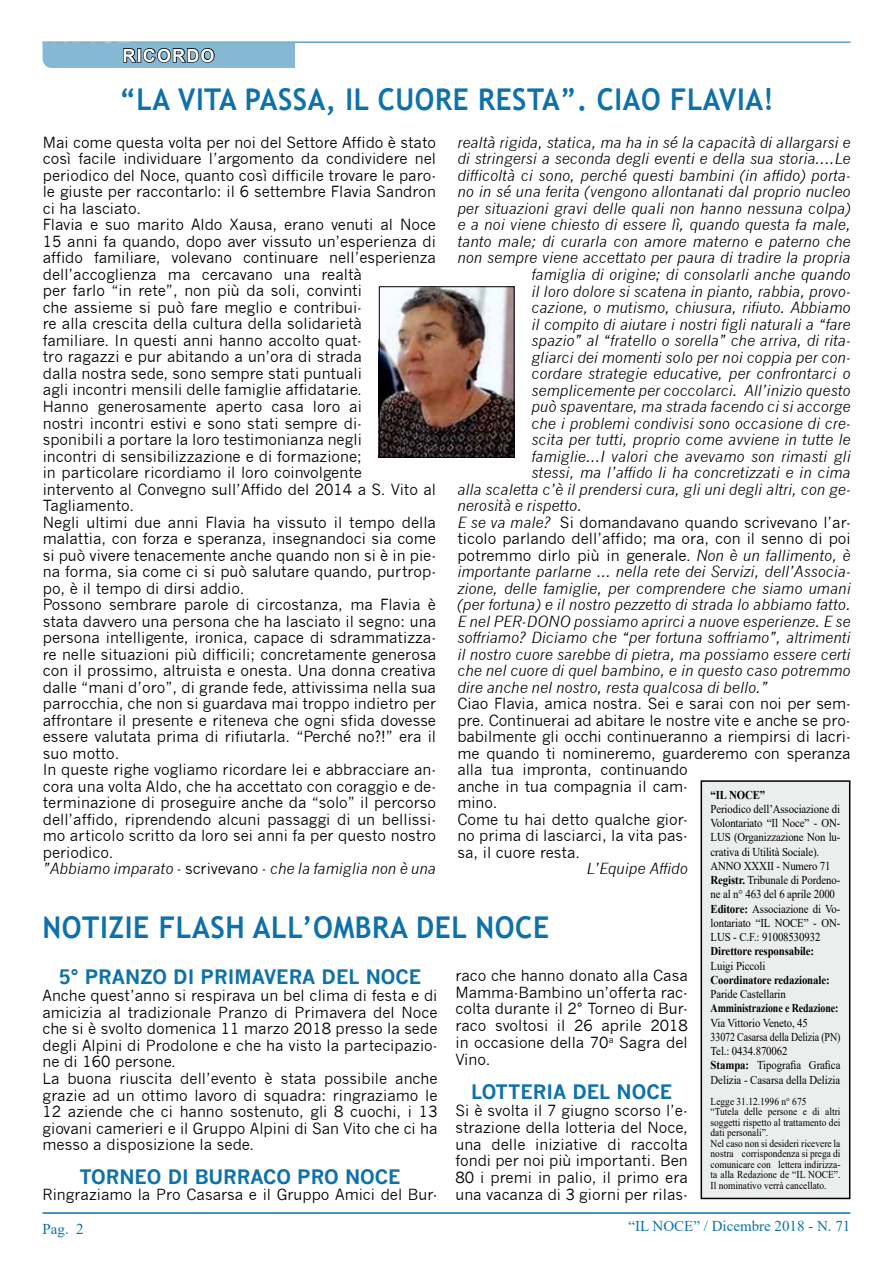
<style>
.page{position:relative;width:893px;height:1263px;background:#fff}
.page>*{position:absolute;margin:0;border:0;box-sizing:border-box;transform-origin:0 0}
.t1{font:700 30px "Trebuchet MS";letter-spacing:.02em;color:#0e71aa;scale:.93 1}
.t2{font:700 30px "Trebuchet MS";letter-spacing:.02em;color:#0e71aa;scale:.94 1}
.t3{font:700 19.5px "News Gothic";color:#0e71aa}
.t4{font:700 18px "Arial";letter-spacing:.065em;color:#fff}
.t5{font:15px/16.5px "News Gothic";color:#000}
.t6{font:italic 15px "News Gothic";color:#000}
.t7{font:15px "Times New Roman";color:#0e71aa}
.t8{font:12px/14.2px "Times New Roman";letter-spacing:-.01em;color:#000;scale:.9 1}
.t9{font:700 12px "Times New Roman";letter-spacing:-.01em;color:#000;scale:.9 1}
.t10{font:700 12px "Times New Roman";letter-spacing:-.01em;color:#000;scale:.83 1}
.t11{font:10.5px/10.5px "Times New Roman";color:#000;scale:.9 1}
.s1{font-style:italic}
.s2{font-weight:700}
</style>
<div class="page">
<hr style="left:43px;top:1212px;width:807px;height:2px;background:#0e71aa">
<hr style="left:43px;top:42px;width:807px;height:1px;background:#0e71aa">
<div style="left:701px;top:781px;width:149px;height:417px;background:#eceded"></div>
<div style="left:701px;top:780px;width:149px;height:419px;border:2px solid #000"></div>
<svg style="left:43px;top:43px;width:252px;height:25px;background:#78a4bd"></svg>
<img style="left:381px;top:288px;width:131px;height:168px">
<div style="left:379px;top:286px;width:135px;height:172px;border:1px solid #000"></div>
<p class="t4" style="left:123px;top:43px;width:94px">RICORDO</p>
<h1 class="t1" style="left:120px;top:81px;width:705px">“LA VITA PASSA, IL CUORE RESTA”. CIAO FLAVIA!</h1>
<p class="t5" style="left:43px;top:134px;width:395px">Mai come questa volta per noi del Settore Affido è stato così facile individuare l’argomento da condividere nel periodico del Noce, quanto così difficile trovare le paro&shy;le giuste per raccontarlo: il 6 settembre Flavia Sandron ci ha lasciato.<br>Flavia e suo marito Aldo Xausa, erano venuti al Noce 15 anni fa quando, dopo aver vissuto un’esperienza di affido familiare, volevano continuare nell’esperienza dell’accoglienza ma cercavano una realtà<br>per farlo “in rete”, non più da soli, convinti<br>che assieme si può fare meglio e contribui-<br>re alla crescita della cultura della solidarietà<br>familiare. In questi anni hanno accolto quat-<br>tro ragazzi e pur abitando a un’ora di strada<br>dalla nostra sede, sono sempre stati puntuali<br>agli incontri mensili delle famiglie affidatarie.<br>Hanno generosamente aperto casa loro ai<br>nostri incontri estivi e sono stati sempre di-<br>sponibili a portare la loro testimonianza negli<br>incontri di sensibilizzazione e di formazione;<br>in particolare ricordiamo il loro coinvolgente intervento al Convegno sull’Affido del 2014 a S. Vito al Tagliamento.<br>Negli ultimi due anni Flavia ha vissuto il tempo della malattia, con forza e speranza, insegnandoci sia come si può vivere tenacemente anche quando non si è in pie&shy;na forma, sia come ci si può salutare quando, purtrop&shy;po, è il tempo di dirsi addio.<br>Possono sembrare parole di circostanza, ma Flavia è stata davvero una persona che ha lasciato il segno: una persona intelligente, ironica, capace di sdrammatizza&shy;re nelle situazioni più difficili; concretamente generosa con il prossimo, altruista e onesta. Una donna creativa dalle “mani d’oro”, di grande fede, attivissima nella sua parrocchia, che non si guardava mai troppo indietro per affrontare il presente e riteneva che ogni sfida dovesse essere valutata prima di rifiutarla. “Perché no?!” era il suo motto.<br>In queste righe vogliamo ricordare lei e abbracciare an&shy;cora una volta Aldo, che ha accettato con coraggio e de&shy;terminazione di proseguire anche da “solo” il percorso dell’affido, riprendendo alcuni passaggi di un bellissi&shy;mo articolo scritto da loro sei anni fa per questo nostro periodico.<br><span class="s1">”Abbiamo imparato -</span> scrivevano <span class="s1">- che la famiglia non è una</span></p>
<p class="t6" style="left:457px;top:134px;width:395px">realtà rigida, statica, ma ha in sé la capacità di allargarsi e</p>
<p class="t6" style="left:457px;top:150px;width:395px">di stringersi a seconda degli eventi e della sua storia....Le</p>
<p class="t6" style="left:457px;top:167px;width:395px">difficoltà ci sono, perché questi bambini (in affido) porta-</p>
<p class="t6" style="left:457px;top:183px;width:395px">no in sé una ferita (vengono allontanati dal proprio nucleo</p>
<p class="t6" style="left:457px;top:200px;width:395px">per situazioni gravi delle quali non hanno nessuna colpa)</p>
<p class="t6" style="left:457px;top:216px;width:395px">e a noi viene chiesto di essere lì, quando questa fa male,</p>
<p class="t6" style="left:457px;top:233px;width:395px">tanto male; di curarla con amore materno e paterno che</p>
<p class="t6" style="left:457px;top:249px;width:395px">non sempre viene accettato per paura di tradire la propria</p>
<p class="t6" style="left:532px;top:266px;width:321px">famiglia di origine; di consolarli anche quando</p>
<p class="t6" style="left:532px;top:282px;width:321px">il loro dolore si scatena in pianto, rabbia, provo-</p>
<p class="t6" style="left:532px;top:299px;width:321px">cazione, o mutismo, chiusura, rifiuto. Abbiamo</p>
<p class="t6" style="left:532px;top:315px;width:321px">il compito di aiutare i nostri figli naturali a “fare</p>
<p class="t6" style="left:532px;top:332px;width:321px">spazio” al “fratello o sorella” che arriva, di rita-</p>
<p class="t6" style="left:532px;top:348px;width:321px">gliarci dei momenti solo per noi coppia per con-</p>
<p class="t6" style="left:532px;top:365px;width:321px">cordare strategie educative, per confrontarci o</p>
<p class="t6" style="left:532px;top:381px;width:321px">semplicemente per coccolarci. All’inizio questo</p>
<p class="t6" style="left:532px;top:398px;width:321px">può spaventare, ma strada facendo ci si accorge</p>
<p class="t6" style="left:532px;top:414px;width:321px">che i problemi condivisi sono occasione di cre-</p>
<p class="t6" style="left:532px;top:431px;width:321px">scita per tutti, proprio come avviene in tutte le</p>
<p class="t6" style="left:532px;top:447px;width:321px">famiglie…I valori che avevamo son rimasti gli</p>
<p class="t6" style="left:532px;top:464px;width:321px">stessi, ma l’affido li ha concretizzati e in cima</p>
<p class="t6" style="left:457px;top:480px;width:395px">alla scaletta c’è il prendersi cura, gli uni degli altri, con ge-</p>
<p class="t6" style="left:457px;top:497px;width:126px">nerosità e rispetto.</p>
<p class="t5" style="left:457px;top:514px;width:395px"><span class="s1">E se va male?</span> Si domandavano quando scrivevano l’ar-</p>
<p class="t5" style="left:457px;top:530px;width:395px">ticolo parlando dell’affido; ma ora, con il senno di poi</p>
<p class="t5" style="left:457px;top:547px;width:395px">potremmo dirlo più in generale. <span class="s1">Non è un fallimento, è</span></p>
<p class="t6" style="left:457px;top:563px;width:395px">importante parlarne … nella rete dei Servizi, dell’Associa-</p>
<p class="t6" style="left:457px;top:579px;width:395px">zione, delle famiglie, per comprendere che siamo umani</p>
<p class="t6" style="left:457px;top:596px;width:395px">(per fortuna) e il nostro pezzetto di strada lo abbiamo fatto.</p>
<p class="t6" style="left:457px;top:612px;width:395px">E nel PER-DONO possiamo aprirci a nuove esperienze. E se</p>
<p class="t6" style="left:457px;top:629px;width:395px">soffriamo? Diciamo che “per fortuna soffriamo”, altrimenti</p>
<p class="t6" style="left:457px;top:645px;width:395px">il nostro cuore sarebbe di pietra, ma possiamo essere certi</p>
<p class="t6" style="left:457px;top:662px;width:395px">che nel cuore di quel bambino, e in questo caso potremmo</p>
<p class="t6" style="left:457px;top:678px;width:312px">dire anche nel nostro, resta qualcosa di bello.”</p>
<p class="t5" style="left:457px;top:695px;width:395px">Ciao Flavia, amica nostra. Sei e sarai con noi per sem&shy;pre. Continuerai ad abitare le nostre vite e anche se pro&shy;babilmente gli occhi continueranno a riempirsi di lacri&shy;me quando ti nomineremo, guarderemo con speranza alla tua impronta, continuando<br>anche in tua compagnia il cam-<br>mino.<br>Come tu hai detto qualche gior-<br>no prima di lasciarci, la vita pas-<br>sa, il cuore resta.</p>
<p class="t6" style="left:586px;top:860px;width:103px">L’Equipe Affido</p>
<p class="t9" style="left:711px;top:786px;width:62px">“IL NOCE”</p>
<p class="t8" style="left:711px;top:801px;width:146px">Periodico dell’Associazione di<br>Volontariato “Il Noce” - ON-<br>LUS (Organizzazione Non lu&shy;crativa di Utilità Sociale).<br>ANNO XXXII - Numero 71<br><span class="s2">Registr.</span> Tribunale di Pordeno&shy;ne al n° 463 del 6 aprile 2000<br><span class="s2">Editore:</span> Associazione di Vo&shy;lontariato “IL NOCE” - ON-<br>LUS - C.F.: 91008530932</p>
<p class="t9" style="left:711px;top:943px;width:117px">Direttore responsabile:</p>
<p class="t8" style="left:711px;top:958px;width:62px">Luigi Piccoli</p>
<p class="t9" style="left:711px;top:971px;width:134px">Coordinatore redazionale:</p>
<p class="t8" style="left:711px;top:986px;width:85px">Paride Castellarin</p>
<p class="t10" style="left:711px;top:1000px;width:156px">Amministrazione e Redazione:</p>
<p class="t8" style="left:711px;top:1015px;width:146px">Via Vittorio Veneto, 45<br>33072 Casarsa della Delizia (PN)<br>Tel.: 0434.870062<br><span class="s2">Stampa:</span> Tipografia Grafica<br>Delizia - Casarsa della Delizia</p>
<p class="t11" style="left:711px;top:1095px;width:146px">Legge 31.12.1996 n° 675<br>“Tutela delle persone e di altri soggetti rispetto al trattamento dei dati personali”.<br>Nel caso non si desideri ricevere la nostra corrispondenza si prega di comunicare con lettera indirizza&shy;ta alla Redazione de “IL NOCE”.<br>Il nominativo verrà cancellato.</p>
<h1 class="t2" style="left:43px;top:908px;width:416px">NOTIZIE FLASH ALL’OMBRA DEL</h1>
<h1 class="t2" style="left:475px;top:908px;width:41px">NOCE</h1>
<h2 class="t3" style="left:59px;top:965px;width:364px">5° PRANZO DI PRIMAVERA DEL NOCE</h2>
<p class="t5" style="left:43px;top:987px;width:396px">Anche quest’anno si respirava un bel clima di festa e di amicizia al tradizionale Pranzo di Primavera del Noce che si è svolto domenica 11 marzo 2018 presso la sede degli Alpini di Prodolone e che ha visto la partecipazio&shy;ne di 160 persone.<br>La buona riuscita dell’evento è stata possibile anche grazie ad un ottimo lavoro di squadra: ringraziamo le 12 aziende che ci hanno sostenuto, gli 8 cuochi, i 13 giovani camerieri e il Gruppo Alpini di San Vito che ci ha messo a disposizione la sede.</p>
<h2 class="t3" style="left:79px;top:1164px;width:323px">TORNEO DI BURRACO PRO NOCE</h2>
<p class="t5" style="left:43px;top:1186px;width:396px">Ringraziamo la Pro Casarsa e il Gruppo Amici del Bur-</p>
<p class="t5" style="left:455px;top:967px;width:234px;line-height:17px;text-align:justify">raco che hanno donato alla Casa Mamma-Bambino un’offerta rac&shy;colta durante il 2° Torneo di Bur&shy;raco svoltosi il 26 aprile 2018 in occasione della 70<sup>a</sup> Sagra del Vino.</p>
<h2 class="t3" style="left:471px;top:1080px;width:202px">LOTTERIA DEL NOCE</h2>
<p class="t5" style="left:455px;top:1102px;width:234px;line-height:17px;text-align:justify">Si è svolta il 7 giugno scorso l’e&shy;strazione della lotteria del Noce, una delle iniziative di raccolta fondi per noi più importanti. Ben 80 i premi in palio, il primo era una vacanza di 3 giorni per rilas-</p>
<p class="t7" style="left:43px;top:1218px;width:43px">Pag. 2</p>
<p class="t7" style="left:629px;top:1215px;width:223px">“IL NOCE” / Dicembre 2018 - N. 71</p>
</div>
